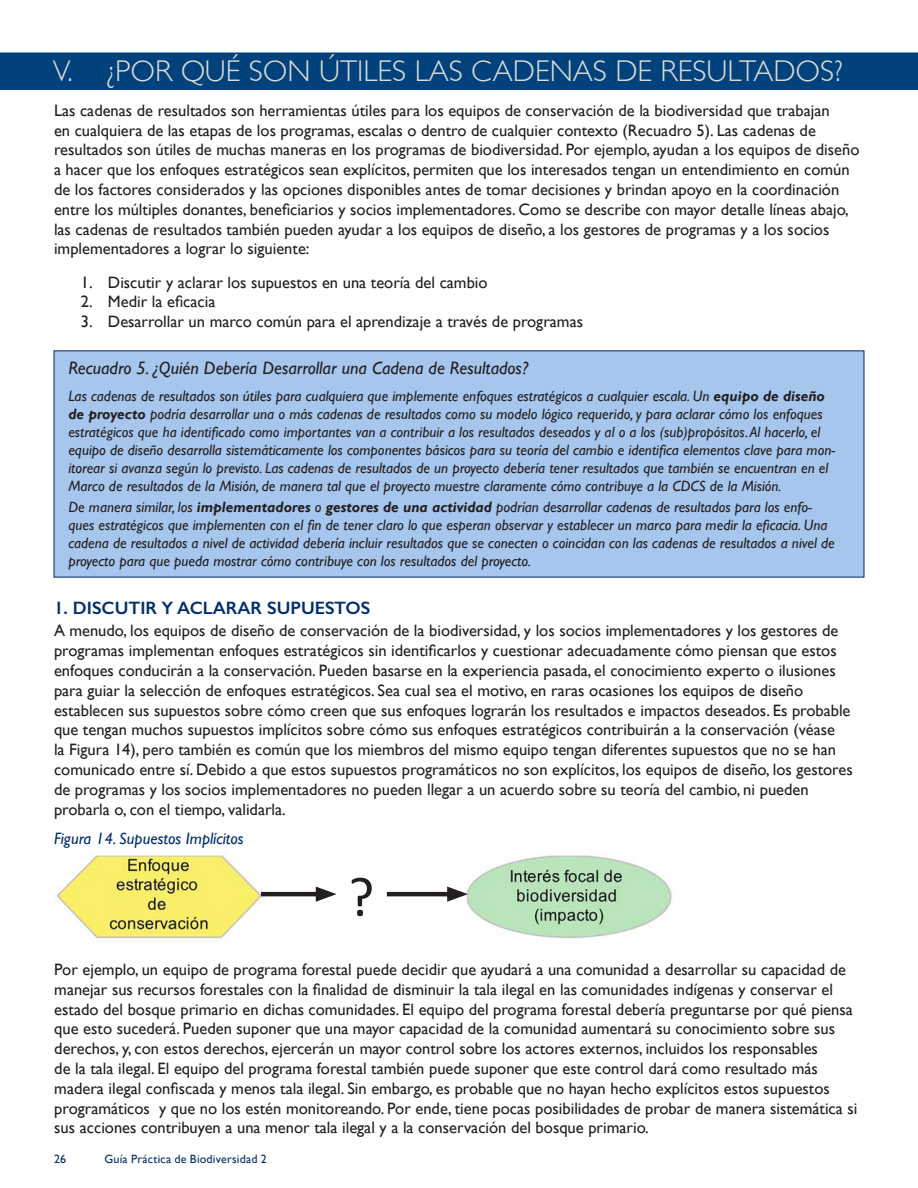
<style>
.page{position:relative;width:918px;height:1188px;background:#fff}
.page>*{position:absolute;margin:0;border:0;box-sizing:border-box;transform-origin:0 0}
.t1{font:57px "Calibri";color:#231f20}
.t2{font:300 30px "Gill Sans";color:#dcdcd6}
.t3{font:italic 18px "Gill Sans";color:#231f20}
.t4{font:600 18px "Gill Sans";color:#002f6c}
.t5{font:16.5px/19.8px "Gill Sans";color:#231f20}
.t6{font:italic 16.5px "Gill Sans";color:#002f6c}
.t7{font:italic 15px/18px "Gill Sans";color:#231f20}
.t8{font:12px "Gill Sans";letter-spacing:.02em;color:#002f6c}
.s1{font-weight:700}
</style>
<div class="page">
<div style="left:54px;top:350px;width:810px;height:228px;background:#a7c6ed"></div>
<div style="left:0;top:52px;width:918px;height:38px;background:#01427c"></div>
<img style="left:54px;top:853px;width:618px;height:90px">
<hr style="left:261px;top:892px;width:63px;height:4px;background:#231f20">
<svg style="left:316px;top:887px;width:21px;height:15px"></svg>
<hr style="left:387px;top:892px;width:68px;height:4px;background:#231f20">
<svg style="left:447px;top:887px;width:21px;height:15px"></svg>
<h2 class="t2" style="left:53px;top:48px;width:792px">V. ¿POR QUÉ SON ÚTILES LAS CADENAS DE RESULTADOS?</h2>
<p class="t5" style="left:54px;top:100px;width:807px">Las cadenas de resultados son herramientas útiles para los equipos de conservación de la biodiversidad que trabajan<br>en cualquiera de las etapas de los programas, escalas o dentro de cualquier contexto (Recuadro 5). Las cadenas de resultados son útiles de muchas maneras en los programas de biodiversidad. Por ejemplo, ayudan a los equipos de diseño a hacer que los enfoques estratégicos sean explícitos, permiten que los interesados tengan un entendimiento en común de los factores considerados y las opciones disponibles antes de tomar decisiones y brindan apoyo en la coordinación entre los múltiples donantes, beneficiarios y socios implementadores. Como se describe con mayor detalle líneas abajo, las cadenas de resultados también pueden ayudar a los equipos de diseño, a los gestores de programas y a los socios implementadores a lograr lo siguiente:</p>
<p class="t5" style="left:81px;top:272px;width:408px">1. Discutir y aclarar los supuestos en una teoría del cambio</p>
<p class="t5" style="left:81px;top:292px;width:136px">2. Medir la eficacia</p>
<p class="t5" style="left:81px;top:312px;width:504px">3. Desarrollar un marco común para el aprendizaje a través de programas</p>
<p class="t3" style="left:68px;top:358px;width:461px">Recuadro 5. ¿Quién Debería Desarrollar una Cadena de Resultados?</p>
<p class="t7" style="left:68px;top:387px;width:768px">Las cadenas de resultados son útiles para cualquiera que implemente enfoques estratégicos a cualquier escala. Un <span class="s1">equipo de diseño de proyecto</span> podría desarrollar una o más cadenas de resultados como su modelo lógico requerido, y para aclarar cómo los enfoques estratégicos que ha identificado como importantes van a contribuir a los resultados deseados y al o a los (sub)propósitos.Al hacerlo, el equipo de diseño desarrolla sistemáticamente los componentes básicos para su teoría del cambio e identifica elementos clave para mon&shy;itorear si avanza según lo previsto. Las cadenas de resultados de un proyecto debería tener resultados que también se encuentran en el Marco de resultados de la Misión, de manera tal que el proyecto muestre claramente cómo contribuye a la CDCS de la Misión.</p>
<p class="t7" style="left:68px;top:498px;width:768px">De manera similar, los <span class="s1">implementadores</span> o <span class="s1">gestores de una actividad</span> podrían desarrollar cadenas de resultados para los enfo&shy;ques estratégicos que implementen con el fin de tener claro lo que esperan observar y establecer un marco para medir la eficacia. Una cadena de resultados a nivel de actividad debería incluir resultados que se conecten o coincidan con las cadenas de resultados a nivel de proyecto para que pueda mostrar cómo contribuye con los resultados del proyecto.</p>
<h3 class="t4" style="left:54px;top:597px;width:318px">1. DISCUTIR Y ACLARAR SUPUESTOS</h3>
<p class="t5" style="left:54px;top:621px;width:800px">A menudo, los equipos de diseño de conservación de la biodiversidad, y los socios implementadores y los gestores de programas implementan enfoques estratégicos sin identificarlos y cuestionar adecuadamente cómo piensan que estos enfoques conducirán a la conservación. Pueden basarse en la experiencia pasada, el conocimiento experto o ilusiones para guiar la selección de enfoques estratégicos. Sea cual sea el motivo, en raras ocasiones los equipos de diseño establecen sus supuestos sobre cómo creen que sus enfoques lograrán los resultados e impactos deseados. Es probable que tengan muchos supuestos implícitos sobre cómo sus enfoques estratégicos contribuirán a la conservación (véase<br>la Figura 14), pero también es común que los miembros del mismo equipo tengan diferentes supuestos que no se han comunicado entre sí. Debido a que estos supuestos programáticos no son explícitos, los equipos de diseño, los gestores de programas y los socios implementadores no pueden llegar a un acuerdo sobre su teoría del cambio, ni pueden probarla o, con el tiempo, validarla.</p>
<p class="t6" style="left:54px;top:829px;width:191px">Figura 14. Supuestos Implícitos</p>
<p class="t1" style="left:348px;top:857px;width:28px">?</p>
<p class="t5" style="left:54px;top:959px;width:805px">Por ejemplo, un equipo de programa forestal puede decidir que ayudará a una comunidad a desarrollar su capacidad de manejar sus recursos forestales con la finalidad de disminuir la tala ilegal en las comunidades indígenas y conservar el estado del bosque primario en dichas comunidades. El equipo del programa forestal debería preguntarse por qué piensa que esto sucederá. Pueden suponer que una mayor capacidad de la comunidad aumentará su conocimiento sobre sus derechos, y, con estos derechos, ejercerán un mayor control sobre los actores externos, incluidos los responsables<br>de la tala ilegal. El equipo del programa forestal también puede suponer que este control dará como resultado más madera ilegal confiscada y menos tala ilegal. Sin embargo, es probable que no hayan hecho explícitos estos supuestos programáticos y que no los estén monitoreando. Por ende, tiene pocas posibilidades de probar de manera sistemática si sus acciones contribuyen a una menor tala ilegal y a la conservación del bosque primario.</p>
<p class="t8" style="left:54px;top:1152px;width:13px">26</p>
<p class="t8" style="left:104px;top:1152px;width:164px">Guía Práctica de Biodiversidad 2</p>
</div>
